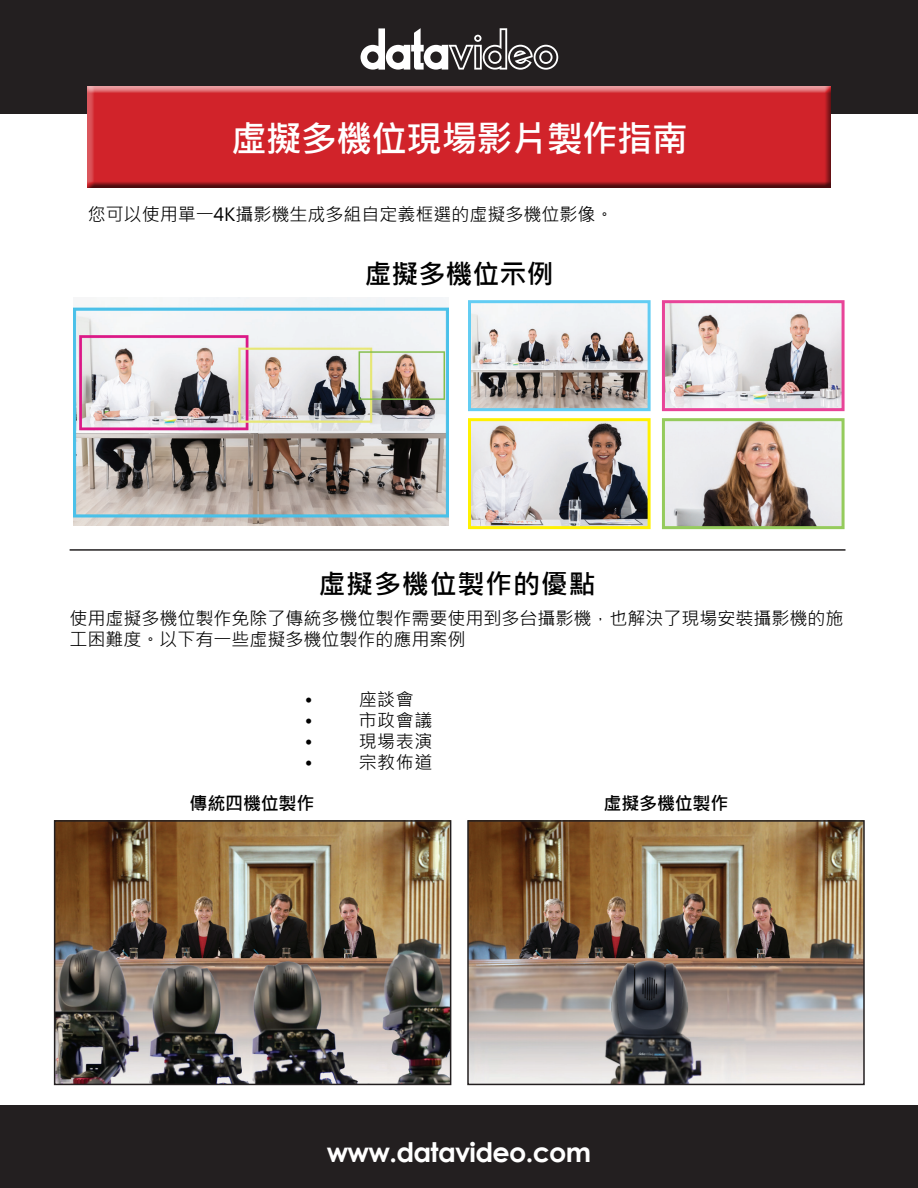
<style>
.page{position:relative;width:918px;height:1188px;background:#fff}
.page>*{position:absolute;margin:0;border:0;box-sizing:border-box;transform-origin:0 0}
.t1{font:700 36px "Microsoft Jheng Hei";letter-spacing:-.025em;color:#fff}
.t2{font:700 27px "Century Gothic";letter-spacing:-.025em;color:#fff}
.t3{font:700 27px "Microsoft Jheng Hei";letter-spacing:.03em;color:#000}
.t4{font:700 27px "Microsoft Jheng Hei";color:#000}
.t5{font:18px/21px "Microsoft Jheng Hei";color:#000}
.t6{font:700 18px "Microsoft Jheng Hei";letter-spacing:-.01em;color:#000}
</style>
<div class="page">
<div style="left:0;top:0;width:918px;height:113px;background:#231f20"></div>
<div style="left:0;top:1105px;width:918px;height:83px;background:#231f20"></div>
<svg style="left:361px;top:28px;width:197px;height:42px"></svg>
<div style="left:85px;top:86px;width:747px;height:104px;background:#231f20;opacity:.75"></div>
<div style="left:102px;top:98px;width:715px;height:78px;background:#d1232a"></div>
<img style="left:74px;top:298px;width:375px;height:228px">
<img style="left:666px;top:422px;width:175px;height:103px">
<div style="left:662px;top:418px;width:183px;height:111px;border:3px solid #95cb5c"></div>
<img style="left:666px;top:304px;width:175px;height:103px">
<div style="left:662px;top:300px;width:183px;height:111px;border:3px solid #e84498"></div>
<img style="left:472px;top:422px;width:175px;height:103px">
<div style="left:468px;top:418px;width:183px;height:111px;border:3px solid #fff101"></div>
<img style="left:472px;top:304px;width:175px;height:103px">
<div style="left:468px;top:300px;width:183px;height:111px;border:3px solid #63cdf3"></div>
<hr style="left:70px;top:549px;width:775px;height:2px;background:#231f20">
<img style="left:57px;top:823px;width:391px;height:259px">
<div style="left:54px;top:820px;width:397px;height:265px;border:2px solid #231f20"></div>
<img style="left:470px;top:823px;width:392px;height:259px">
<div style="left:467px;top:820px;width:398px;height:265px;border:2px solid #231f20"></div>
<h1 class="t1" style="left:231px;top:116px;width:459px">虛擬多機位現場影片製作指南</h1>
<p class="t5" style="left:88px;top:204px;width:527px">您可以使用單一4K攝影機生成多組自定義框選的虛擬多機位影像。</p>
<h2 class="t4" style="left:364px;top:257px;width:190px">虛擬多機位示例</h2>
<h2 class="t3" style="left:318px;top:567px;width:279px">虛擬多機位製作的優點</h2>
<p class="t5" style="left:70px;top:608px;width:776px">使用虛擬多機位製作免除了傳統多機位製作需要使用到多台攝影機，也解決了現場安裝攝影機的施工困難度。以下有一些虛擬多機位製作的應用案例</p>
<p class="t5" style="left:305px;top:689px;width:9px">•</p>
<p class="t5" style="left:359px;top:689px;width:57px">座談會</p>
<p class="t5" style="left:305px;top:710px;width:9px">•</p>
<p class="t5" style="left:359px;top:710px;width:75px">市政會議</p>
<p class="t5" style="left:305px;top:731px;width:9px">•</p>
<p class="t5" style="left:359px;top:731px;width:75px">現場表演</p>
<p class="t5" style="left:305px;top:752px;width:9px">•</p>
<p class="t5" style="left:359px;top:752px;width:75px">宗教佈道</p>
<p class="t6" style="left:190px;top:792px;width:126px">傳統四機位製作</p>
<p class="t6" style="left:604px;top:792px;width:126px">虛擬多機位製作</p>
<h2 class="t2" style="left:327px;top:1132px;width:266px">www.datavideo.com</h2>
</div>
